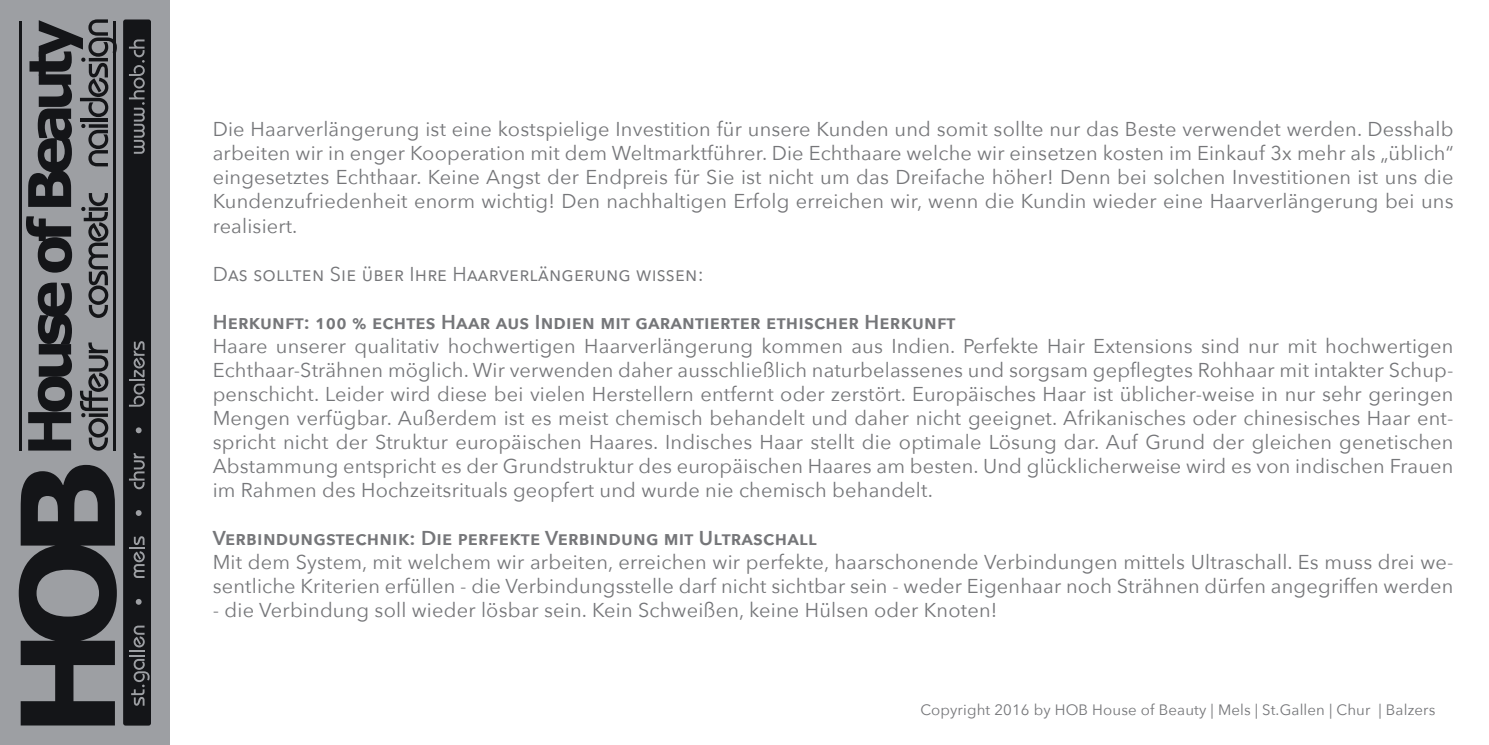
<style>
.page{position:relative;width:1489px;height:745px;background:#fff}
.page>*{position:absolute;margin:0;border:0;box-sizing:border-box;transform-origin:0 0}
.t1{font:20px/24px "Avenir Next";letter-spacing:.01em;color:#757679;text-align:justify}
.t2{font:600 20px "Avenir Next";letter-spacing:.01em;color:#757679}
.t3{font:15px "Avenir Next";letter-spacing:.01em;color:#757679}
</style>
<div class="page">
<div style="left:0;top:0;width:170px;height:744px;background:#9d9fa3"></div>
<svg style="left:19px;top:464px;width:98px;height:261px"></svg>
<svg style="left:26px;top:19px;width:91px;height:431px"></svg>
<hr style="left:114px;top:21px;width:2px;height:429px;background:#141518">
<hr style="left:20px;top:21px;width:2px;height:429px;background:#141518">
<div style="left:123px;top:19px;width:28px;height:706px;background:#141518;border-radius:2px"></div>
<svg style="left:129px;top:625px;width:21px;height:80px"></svg>
<svg style="left:136px;top:599px;width:6px;height:5px"></svg>
<svg style="left:129px;top:536px;width:16px;height:41px"></svg>
<svg style="left:136px;top:510px;width:6px;height:5px"></svg>
<svg style="left:129px;top:453px;width:16px;height:36px"></svg>
<svg style="left:136px;top:427px;width:6px;height:6px"></svg>
<svg style="left:129px;top:341px;width:16px;height:65px"></svg>
<svg style="left:129px;top:39px;width:16px;height:115px"></svg>
<p class="t1" style="left:213px;top:116px;width:1242px">Die Haarverlängerung ist eine kostspielige Investition für unsere Kunden und somit sollte nur das Beste verwendet werden. Desshalb arbeiten wir in enger Kooperation mit dem Weltmarktführer. Die Echthaare welche wir einsetzen kosten im Einkauf 3x mehr als „üblich“ eingesetztes Echthaar. Keine Angst der Endpreis für Sie ist nicht um das Dreifache höher! Denn bei solchen Investitionen ist uns die Kundenzufriedenheit enorm wichtig! Den nachhaltigen Erfolg erreichen wir, wenn die Kundin wieder eine Haarverlängerung bei uns realisiert.</p>
<p class="t1" style="left:213px;top:260px;width:492px">Das sollten Sie über Ihre Haarverlängerung wissen:</p>
<p class="t2" style="left:213px;top:304px;width:744px">Herkunft: 100 % echtes Haar aus Indien mit garantierter ethischer Herkunft</p>
<p class="t1" style="left:213px;top:332px;width:1242px">Haare unserer qualitativ hochwertigen Haarverlängerung kommen aus Indien. Perfekte Hair Extensions sind nur mit hochwertigen Echthaar-Strähnen möglich. Wir verwenden daher ausschließlich naturbelassenes und sorgsam gepflegtes Rohhaar mit intakter Schup&shy;penschicht. Leider wird diese bei vielen Herstellern entfernt oder zerstört. Europäisches Haar ist üblicher-weise in nur sehr geringen Mengen verfügbar. Außerdem ist es meist chemisch behandelt und daher nicht geeignet. Afrikanisches oder chinesisches Haar ent&shy;spricht nicht der Struktur europäischen Haares. Indisches Haar stellt die optimale Lösung dar. Auf Grund der gleichen genetischen Abstammung entspricht es der Grundstruktur des europäischen Haares am besten. Und glücklicherweise wird es von indischen Frauen im Rahmen des Hochzeitsrituals geopfert und wurde nie chemisch behandelt.</p>
<p class="t2" style="left:213px;top:520px;width:605px">Verbindungstechnik: Die perfekte Verbindung mit Ultraschall</p>
<p class="t1" style="left:213px;top:548px;width:1242px">Mit dem System, mit welchem wir arbeiten, erreichen wir perfekte, haarschonende Verbindungen mittels Ultraschall. Es muss drei we&shy;sentliche Kriterien erfüllen - die Verbindungsstelle darf nicht sichtbar sein - weder Eigenhaar noch Strähnen dürfen angegriffen werden</p>
<p class="t1" style="left:213px;top:596px;width:786px">- die Verbindung soll wieder lösbar sein. Kein Schweißen, keine Hülsen oder Knoten!</p>
<p class="t3" style="left:920px;top:696px;width:516px">Copyright 2016 by HOB House of Beauty | Mels | St.Gallen | Chur | Balzers</p>
</div>
